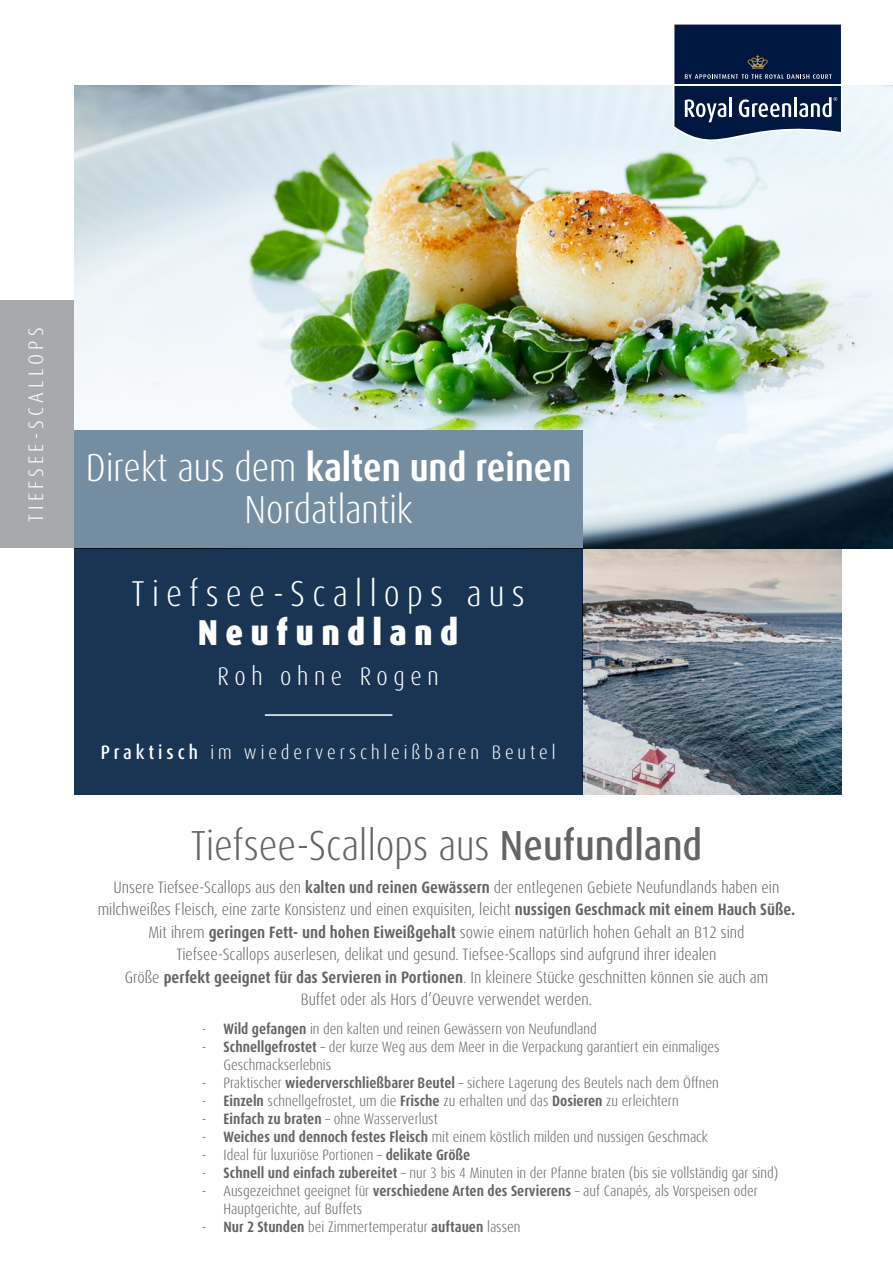
<style>
.page{position:relative;width:893px;height:1263px;background:#fff}
.page>*{position:absolute;margin:0;border:0;box-sizing:border-box;transform-origin:0 0}
.t1{font:300 condensed 42px "Dax Pro";color:#636466}
.t2{font:300 condensed 39px/42px "Dax Pro";color:#fff;text-align:center}
.t3{font:300 condensed 36px "Dax Pro";letter-spacing:.2em;color:#fff}
.t4{font:900 condensed 36px "Dax Pro";letter-spacing:.2em;color:#fff}
.t5{font:300 condensed 25.5px "Dax Pro";letter-spacing:.22em;color:#fff}
.t6{font:300 condensed 21px "Dax Pro";letter-spacing:.2em;color:#fff}
.t7{font:300 condensed 19.5px "Dax Pro";letter-spacing:.2em;color:#fff}
.t8{font:300 condensed 16.5px "Dax Pro";color:#636466}
.t9{font:300 condensed 15px "Dax Pro";color:#636466}
.s1{font-weight:700}
.s2{font-weight:500}
</style>
<div class="page">
<img style="left:583px;top:548px;width:259px;height:247px">
<div style="left:0;top:300px;width:74px;height:248px;background:#a7a9ac"></div>
<img style="left:74px;top:85px;width:819px;height:463px">
<div style="left:74px;top:548px;width:509px;height:247px;background:#1a3554"></div>
<hr style="left:265px;top:714px;width:127px;height:2px;background:#fff">
<div style="left:74px;top:431px;width:509px;height:117px;background:#758da0"></div>
<svg style="left:673px;top:24px;width:170px;height:117px;background:#2d4162"></svg>
<p class="t6" style="left:22px;top:522px;width:196px;rotate:-90deg">TIEFSEE-SCALLOPS</p>
<p class="t2" style="left:86px;top:447px;width:487px">Direkt aus dem <span class="s1">kalten und reinen<br></span>Nordatlantik</p>
<p class="t3" style="left:132px;top:570px;width:395px">Tiefsee-Scallops aus</p>
<p class="t4" style="left:198px;top:609px;width:262px">Neufundland</p>
<p class="t5" style="left:218px;top:660px;width:222px">Roh ohne Rogen</p>
<p class="t7" style="left:101px;top:739px;width:456px"><span class="s2">Praktisch</span> im wiederverschleißbaren Beutel</p>
<p class="t1" style="left:191px;top:818px;width:513px">Tiefsee-Scallops aus <span class="s2">Neufundland</span></p>
<p class="t8" style="left:114px;top:876px;width:667px">Unsere Tiefsee-Scallops aus den <span class="s1">kalten und reinen Gewässern</span> der entlegenen Gebiete Neufundlands haben ein</p>
<p class="t8" style="left:98px;top:899px;width:699px">milchweißes Fleisch, eine zarte Konsistenz und einen exquisiten, leicht <span class="s1">nussigen Geschmack mit einem Hauch Süße.</span></p>
<p class="t8" style="left:148px;top:921px;width:598px">Mit ihrem <span class="s1">geringen Fett- und hohen Eiweißgehalt</span> sowie einem natürlich hohen Gehalt an B12 sind</p>
<p class="t8" style="left:176px;top:944px;width:542px">Tiefsee-Scallops auserlesen, delikat und gesund. Tiefsee-Scallops sind aufgrund ihrer idealen</p>
<p class="t8" style="left:125px;top:966px;width:645px">Größe <span class="s1">perfekt geeignet für das Servieren in Portionen</span>. In kleinere Stücke geschnitten können sie auch am</p>
<p class="t8" style="left:301px;top:989px;width:293px">Buffet oder als Hors d’Oeuvre verwendet werden.</p>
<p class="t9" style="left:202px;top:1019px;width:396px">- <span class="s1">Wild gefangen</span> in den kalten und reinen Gewässern von Neufundland</p>
<p class="t9" style="left:202px;top:1037px;width:519px">- <span class="s1">Schnellgefrostet</span> – der kurze Weg aus dem Meer in die Verpackung garantiert ein einmaliges</p>
<p class="t9" style="left:224px;top:1055px;width:109px">Geschmackserlebnis</p>
<p class="t9" style="left:202px;top:1073px;width:518px">- Praktischer <span class="s1">wiederverschließbarer Beutel</span> – sichere Lagerung des Beutels nach dem Öffnen</p>
<p class="t9" style="left:202px;top:1091px;width:478px">- <span class="s1">Einzeln</span> schnellgefrostet, um die <span class="s1">Frische</span> zu erhalten und das <span class="s1">Dosieren</span> zu erleichtern</p>
<p class="t9" style="left:202px;top:1109px;width:237px">- <span class="s1">Einfach zu braten</span> – ohne Wasserverlust</p>
<p class="t9" style="left:202px;top:1127px;width:507px">- <span class="s1">Weiches und dennoch festes Fleisch</span> mit einem köstlich milden und nussigen Geschmack</p>
<p class="t9" style="left:202px;top:1145px;width:270px">- Ideal für luxuriöse Portionen – <span class="s1">delikate Größe</span></p>
<p class="t9" style="left:202px;top:1163px;width:578px">- <span class="s1">Schnell und einfach zubereitet</span> – nur 3 bis 4 Minuten in der Pfanne braten (bis sie vollständig gar sind)</p>
<p class="t9" style="left:202px;top:1181px;width:557px">- Ausgezeichnet geeignet für <span class="s1">verschiedene Arten des Servierens</span> – auf Canapés, als Vorspeisen oder</p>
<p class="t9" style="left:224px;top:1199px;width:140px">Hauptgerichte, auf Buffets</p>
<p class="t9" style="left:202px;top:1217px;width:320px">- <span class="s1">Nur 2 Stunden</span> bei Zimmertemperatur <span class="s1">auftauen</span> lassen</p>
</div>
